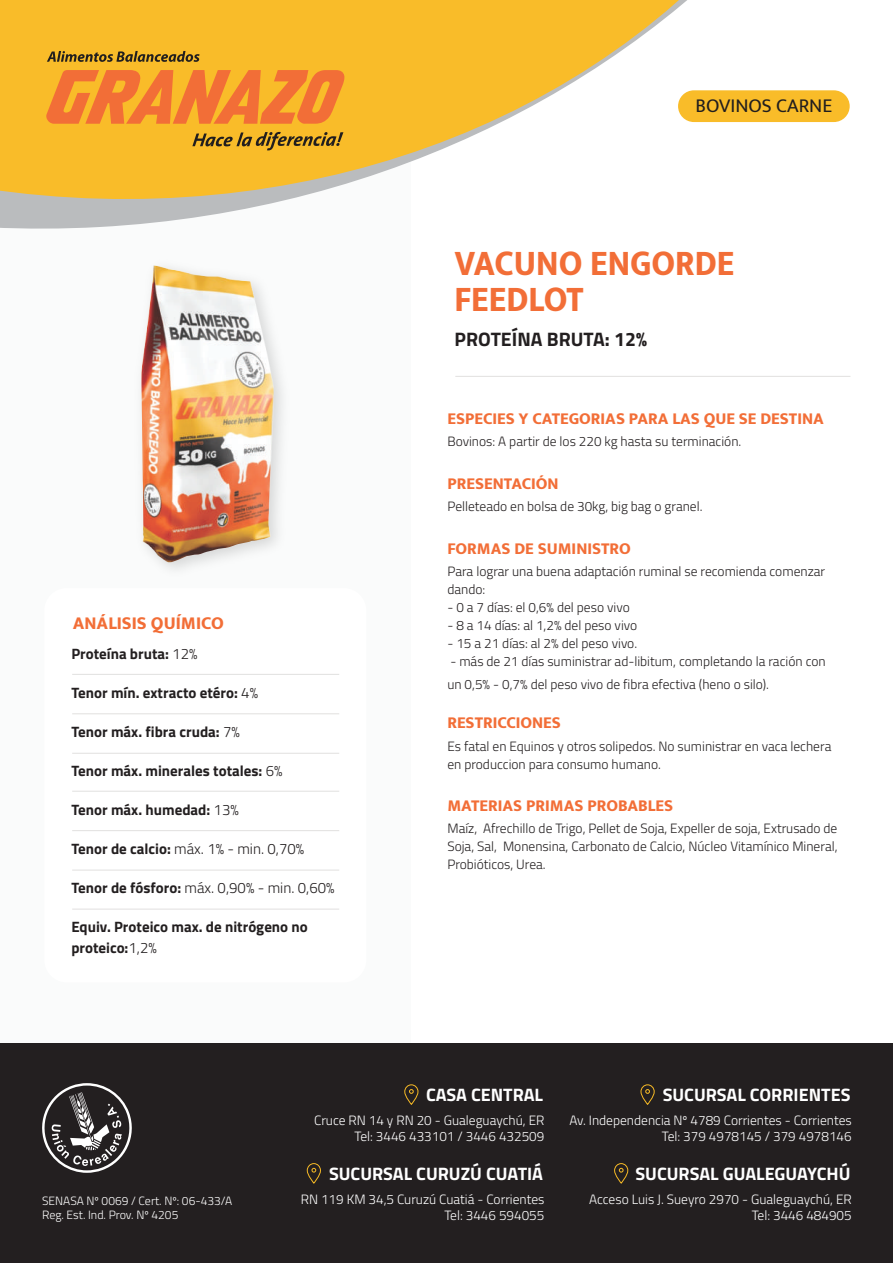
<style>
.page{position:relative;width:893px;height:1263px;background:#fff}
.page>*{position:absolute;margin:0;border:0;box-sizing:border-box;transform-origin:0 0}
.t1{font:800 36px/36px "Mukta";color:#f26e37;scale:.93 1}
.t2{font:700 19.5px "Titillium Web";color:#231f20}
.t3{font:19.5px "Mukta";color:#211e1e}
.t4{font:700 18px "Titillium Web";color:#fff}
.t5{font:800 18px "Mukta";color:#f26e37}
.t6{font:800 16.5px "Mukta";color:#f26e37}
.t7{font:700 15px/21px "Titillium Web";color:#231f20}
.t8{font:300 15px "Titillium Web";color:#231f20}
.t9{font:300 13.5px/18px "Titillium Web";color:#231f20}
.t10{font:300 13.5px/16.2px "Titillium Web";color:#fff;text-align:right}
.t11{font:300 12px/14.4px "Titillium Web";color:#fff}
.s1{font-weight:300}
.s2{font-weight:700}
</style>
<div class="page">
<div style="left:0;top:0;width:411px;height:1095px;background:#fafbfb"></div>
<svg style="left:0;top:0;width:748px;height:229px;fill:#f9bc29"></svg>
<div style="left:0;top:1044px;width:893px;height:219px;background:#231f20"></div>
<div style="left:678px;top:90px;width:172px;height:32px;background:#f9bc29;border-radius:16px"></div>
<svg style="left:47px;top:51px;width:153px;height:11px;background:#a07b24"></svg>
<svg style="left:192px;top:132px;width:151px;height:18px;background:#b78b25"></svg>
<svg style="left:46px;top:70px;width:299px;height:54px;background:#f48a31"></svg>
<div style="left:44px;top:588px;width:322px;height:394px;background:#fff;border-radius:22px"></div>
<hr style="left:72px;top:674px;width:267px;height:1px;background:#e1e0df">
<hr style="left:72px;top:713px;width:267px;height:1px;background:#e1e0df">
<hr style="left:72px;top:753px;width:267px;height:1px;background:#e1e0df">
<hr style="left:72px;top:791px;width:267px;height:1px;background:#e1e0df">
<hr style="left:72px;top:830px;width:267px;height:1px;background:#e1e0df">
<hr style="left:72px;top:870px;width:267px;height:1px;background:#e1e0df">
<hr style="left:72px;top:909px;width:267px;height:1px;background:#e1e0df">
<svg style="left:42px;top:1083px;width:90px;height:90px"></svg>
<svg style="left:619px;top:1168px;width:4px;height:4px"></svg>
<div style="left:614px;top:1163px;width:14px;height:20px;border:1px dashed #fff;border-radius:7px"></div>
<svg style="left:312px;top:1168px;width:4px;height:4px"></svg>
<div style="left:307px;top:1163px;width:14px;height:20px;border:1px dashed #fff;border-radius:7px"></div>
<svg style="left:645px;top:1089px;width:5px;height:5px"></svg>
<div style="left:641px;top:1084px;width:13px;height:21px;border:1px dashed #fff;border-radius:7px"></div>
<svg style="left:409px;top:1089px;width:5px;height:5px"></svg>
<div style="left:404px;top:1084px;width:14px;height:21px;border:1px dashed #fff;border-radius:7px"></div>
<hr style="left:455px;top:376px;width:395px;height:1px;background:#e1e0df">
<img style="left:140px;top:265px;width:134px;height:299px">
<h2 class="t3" style="left:696px;top:94px;width:138px">BOVINOS CARNE</h2>
<h1 class="t1" style="left:454px;top:244px;width:302px">VACUNO ENGORDE<br>FEEDLOT</h1>
<h3 class="t5" style="left:73px;top:612px;width:152px">ANÁLISIS QUÍMICO</h3>
<p class="t7" style="left:71px;top:643px;width:128px">Proteína bruta: <span class="s1">12%</span></p>
<p class="t7" style="left:71px;top:682px;width:188px">Tenor mín. extracto etéro: <span class="s1">4%</span></p>
<p class="t7" style="left:71px;top:721px;width:170px">Tenor máx. fibra cruda: <span class="s1">7%</span></p>
<p class="t7" style="left:71px;top:760px;width:213px">Tenor máx. minerales totales: <span class="s1">6%</span></p>
<p class="t7" style="left:71px;top:799px;width:169px">Tenor máx. humedad: <span class="s1">13%</span></p>
<p class="t8" style="left:71px;top:838px;width:234px"><span class="s2">Tenor de calcio:</span> máx. 1% - min. 0,70%</p>
<p class="t8" style="left:71px;top:877px;width:265px"><span class="s2">Tenor de fósforo:</span> máx. 0,90% - min. 0,60%</p>
<p class="t7" style="left:71px;top:916px;width:238px">Equiv. Proteico max. de nitrógeno no proteico:<span class="s1">1,2%</span></p>
<h2 class="t2" style="left:455px;top:324px;width:194px">PROTEÍNA BRUTA: 12%</h2>
<p class="t6" style="left:447px;top:408px;width:378px">ESPECIES Y CATEGORIAS PARA LAS QUE SE DESTINA</p>
<p class="t9" style="left:447px;top:432px;width:295px">Bovinos: A partir de los 220 kg hasta su terminación.</p>
<p class="t6" style="left:447px;top:473px;width:113px">PRESENTACIÓN</p>
<p class="t9" style="left:447px;top:497px;width:257px">Pelleteado en bolsa de 30kg, big bag o granel.</p>
<p class="t6" style="left:447px;top:538px;width:185px">FORMAS DE SUMINISTRO</p>
<p class="t9" style="left:447px;top:562px;width:379px">Para lograr una buena adaptación ruminal se recomienda comenzar dando:</p>
<p class="t9" style="left:447px;top:598px;width:184px">- 0 a 7 días: el 0,6% del peso vivo</p>
<p class="t9" style="left:447px;top:616px;width:191px">- 8 a 14 días: al 1,2% del peso vivo</p>
<p class="t9" style="left:447px;top:634px;width:191px">- 15 a 21 días: al 2% del peso vivo.</p>
<p class="t9" style="left:447px;top:649px;width:380px;line-height:22.5px">- más de 21 días suministrar ad-libitum, completando la ración con un 0,5% - 0,7% del peso vivo de fibra efectiva (heno o silo).</p>
<p class="t6" style="left:447px;top:713px;width:115px">RESTRICCIONES</p>
<p class="t9" style="left:447px;top:736px;width:385px">Es fatal en Equinos y otros solipedos. No suministrar en vaca lechera en produccion para consumo humano.</p>
<p class="t6" style="left:447px;top:795px;width:227px">MATERIAS PRIMAS PROBABLES</p>
<p class="t9" style="left:447px;top:819px;width:392px;text-align:justify">Maíz, Afrechillo de Trigo, Pellet de Soja, Expeller de soja, Extrusado de Soja, Sal, Monensina, Carbonato de Calcio, Núcleo Vitamínico Mineral, Probióticos, Urea.</p>
<p class="t11" style="left:42px;top:1193px;width:192px">SENASA Nº 0069 / Cert. Nº: 06-433/A<br>Reg. Est. Ind. Prov. Nº 4205</p>
<h3 class="t4" style="left:426px;top:1081px;width:118px">CASA CENTRAL</h3>
<p class="t10" style="left:314px;top:1112px;width:232px">Cruce RN 14 y RN 20 - Gualeguaychú, ER<br>Tel: 3446 433101 / 3446 432509</p>
<h3 class="t4" style="left:329px;top:1160px;width:216px">SUCURSAL CURUZÚ CUATIÁ</h3>
<p class="t10" style="left:301px;top:1190px;width:245px">RN 119 KM 34,5 Curuzú Cuatiá - Corrientes<br>Tel: 3446 594055</p>
<h3 class="t4" style="left:663px;top:1081px;width:189px">SUCURSAL CORRIENTES</h3>
<p class="t10" style="left:569px;top:1112px;width:284px">Av. Independencia Nº 4789 Corrientes - Corrientes<br>Tel: 379 4978145 / 379 4978146</p>
<h3 class="t4" style="left:635px;top:1160px;width:216px">SUCURSAL GUALEGUAYCHÚ</h3>
<p class="t10" style="left:589px;top:1190px;width:264px">Acceso Luis J. Sueyro 2970 - Gualeguaychú, ER<br>Tel: 3446 484905</p>
</div>
